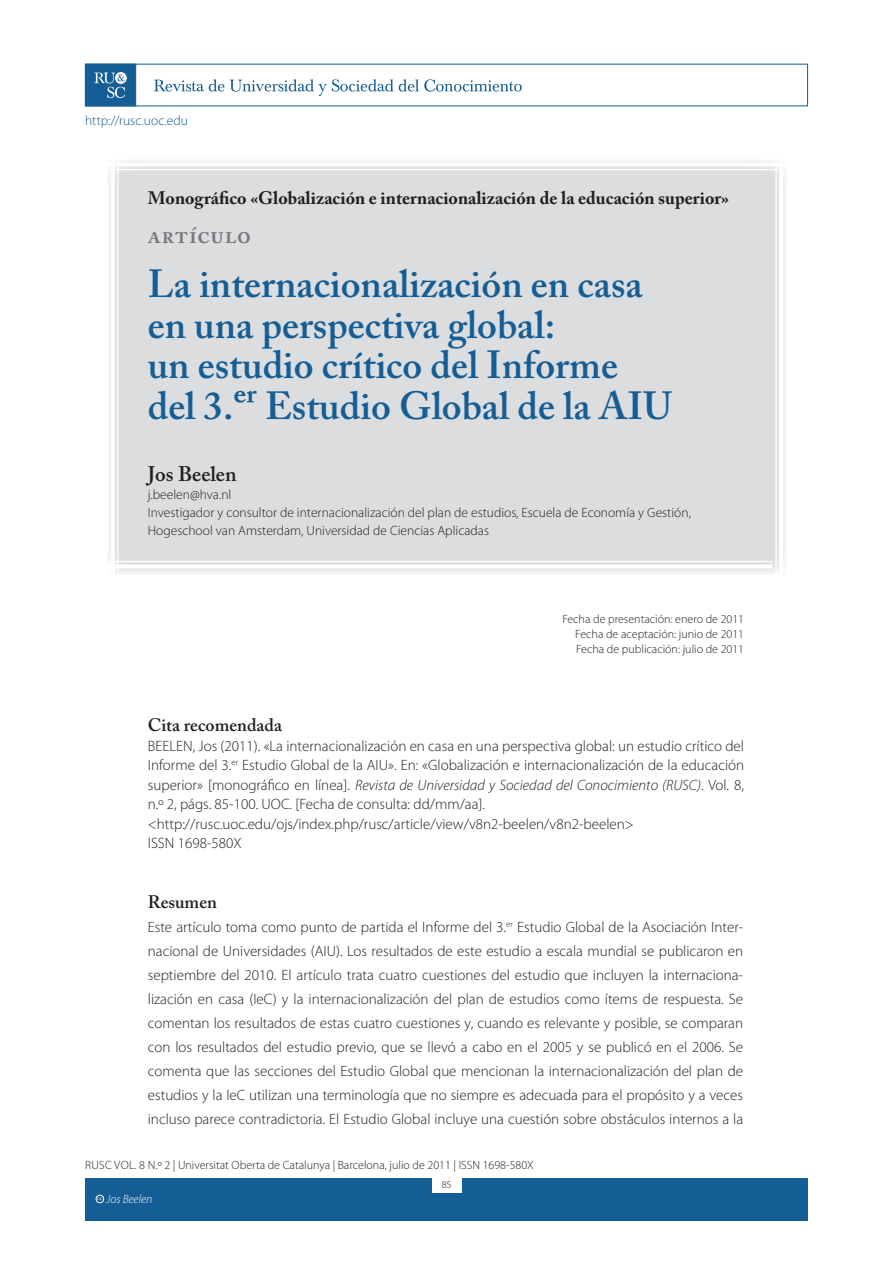
<style>
.page{position:relative;width:893px;height:1263px;background:#fff}
.page>*{position:absolute;margin:0;border:0;box-sizing:border-box;transform-origin:0 0}
.t1{font:600 39px/40.5px "Adobe Caslon Pro";color:#155d95}
.t2{font:600 24px "Adobe Caslon Pro";letter-spacing:.035em;color:#76787b}
.t3{font:600 21px "Adobe Caslon Pro";color:#231f20}
.t4{font:700 18px "Adobe Caslon Pro";color:#231f20}
.t5{font:600 18px "Adobe Caslon Pro";color:#231f20}
.t6{font:300 15px/24px "Myriad Pro";color:#231f20}
.t7{font:300 13.5px/18px "Myriad Pro";color:#231f20}
.t8{font:300 13.5px "Myriad Pro";letter-spacing:.005em;color:#155d95}
.t9{font:300 12px/15px "Myriad Pro";color:#231f20;text-align:justify}
.t10{font:italic 300 12px "Myriad Pro";color:#fff}
.t11{font:300 10.5px "Myriad Pro";color:#231f20}
.t12{font:600 3.9px "Adobe Caslon Pro";color:#fff}
.s1{font-style:italic}
</style>
<div class="page">
<div style="left:85px;top:1178px;width:723px;height:42px;background:#155d95"></div>
<div style="left:85px;top:64px;width:51px;height:42px;background:#155d95;border:1px solid #155d95"></div>
<svg style="left:115px;top:72px;width:12px;height:12px"></svg>
<svg style="left:94px;top:73px;width:31px;height:25px"></svg>
<svg style="left:154px;top:79px;width:368px;height:17px"></svg>
<div style="left:432px;top:1176px;width:29px;height:17px;background:#fff"></div>
<div style="left:96px;top:1195px;width:8px;height:8px;border:1px solid #fff;border-radius:50%"></div>
<div style="left:107px;top:159px;width:680px;height:416px;background:#dcdddf"></div>
<hr style="left:117px;top:157px;width:2px;height:416px;background:#fff">
<hr style="left:111px;top:157px;width:4px;height:416px;background:#fff">
<hr style="left:107px;top:169px;width:680px;height:1px;background:#fff">
<hr style="left:107px;top:163px;width:680px;height:3px;background:#fff">
<hr style="left:92px;top:561px;width:680px;height:1px;background:#fff">
<hr style="left:92px;top:565px;width:680px;height:3px;background:#fff">
<hr style="left:775px;top:158px;width:2px;height:509px;background:#fff">
<hr style="left:779px;top:158px;width:4px;height:509px;background:#fff">
<p class="t8" style="left:85px;top:113px;width:105px">http://rusc.uoc.edu</p>
<p class="t4" style="left:148px;top:187px;width:583px">Monográfico «Globalización e internacionalización de la educación superior»</p>
<p class="t2" style="left:148px;top:221px;width:105px">ARTÍCULO</p>
<p class="t1" style="left:148px;top:263px;width:518px">La internacionalización en casa en una perspectiva global:<br>un estudio crítico del Informe del 3.er Estudio Global de la AIU</p>
<p class="t3" style="left:148px;top:462px;width:90px">Jos Beelen</p>
<p class="t7" style="left:148px;top:486px;width:545px">j.beelen@hva.nl<br>Investigador y consultor de internacionalización del plan de estudios, Escuela de Economía y Gestión,<br>Hogeschool van Amsterdam, Universidad de Ciencias Aplicadas</p>
<p class="t9" style="left:575px;top:612px;width:170px;text-indent:-13px">Fecha de presentación: enero de 2011<br>Fecha de aceptación: junio de 2011<br>Fecha de publicación: julio de 2011</p>
<p class="t5" style="left:148px;top:714px;width:136px">Cita recomendada</p>
<p class="t6" style="left:148px;top:736px;width:598px;line-height:19.5px">BEELEN, Jos (2011). «La internacionalización en casa en una perspectiva global: un estudio crítico del Informe del 3.<sup>er</sup> Estudio Global de la AIU». En: «Globalización e internacionalización de la educación superior» [monográfico en línea]. <span class="s1">Revista de Universidad y Sociedad del Conocimiento (RUSC)</span>. Vol. 8, n.º 2, págs. 85-100. UOC. [Fecha de consulta: dd/mm/aa]. &lt;http://rusc.uoc.edu/ojs/index.php/rusc/article/view/v8n2-beelen/v8n2-beelen&gt;<br>ISSN 1698-580X</p>
<p class="t5" style="left:148px;top:892px;width:71px">Resumen</p>
<p class="t6" style="left:148px;top:916px;width:597px;text-align:justify">Este artículo toma como punto de partida el Informe del 3.<sup>er</sup> Estudio Global de la Asociación Inter&shy;nacional de Universidades (AIU). Los resultados de este estudio a escala mundial se publicaron en septiembre del 2010. El artículo trata cuatro cuestiones del estudio que incluyen la internaciona&shy;lización en casa (IeC) y la internacionalización del plan de estudios como ítems de respuesta. Se comentan los resultados de estas cuatro cuestiones y, cuando es relevante y posible, se comparan con los resultados del estudio previo, que se llevó a cabo en el 2005 y se publicó en el 2006. Se comenta que las secciones del Estudio Global que mencionan la internacionalización del plan de estudios y la IeC utilizan una terminología que no siempre es adecuada para el propósito y a veces incluso parece contradictoria. El Estudio Global incluye una cuestión sobre obstáculos internos a la</p>
<p class="t9" style="left:85px;top:1158px;width:450px">RUSC vol. 8 n.º 2 | Universitat Oberta de Catalunya | Barcelona, julio de 2011 | ISSN 1698-580X</p>
<p class="t12" style="left:97px;top:1197px;width:7px">CC</p>
<p class="t11" style="left:442px;top:1178px;width:11px">85</p>
<p class="t10" style="left:106px;top:1193px;width:48px">Jos Beelen</p>
</div>
